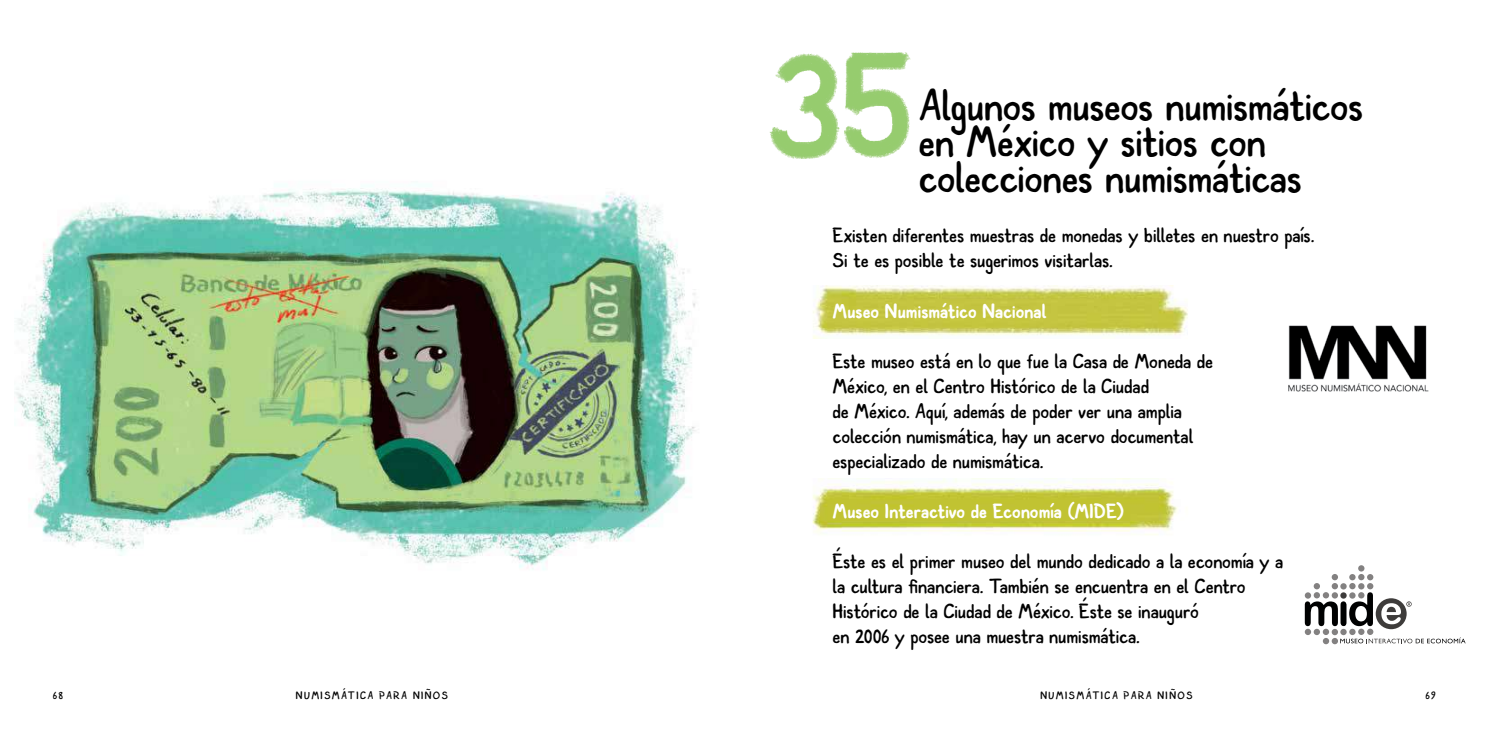
<style>
.page{position:relative;width:1489px;height:745px;background:#fff}
.page>*{position:absolute;margin:0;border:0;box-sizing:border-box;transform-origin:0 0}
.t1{font:45px/36.2px "Left Hand Path";color:#000}
.t2{font:21.25px/25px "Left Hand Path";letter-spacing:.005em;color:#000}
.t3{font:500 21.25px "Left Hand Path";letter-spacing:.01em;color:#fff}
.t4{font:11.25px "Left Hand Path";letter-spacing:.14em;color:#000}
</style>
<div class="page">
<img style="left:15px;top:188px;width:681px;height:382px">
<img style="left:769px;top:52px;width:142px;height:106px">
<img style="left:812px;top:478px;width:366px;height:57px">
<img style="left:813px;top:285px;width:375px;height:53px">
<img style="left:1288px;top:325px;width:141px;height:67px">
<svg style="left:1313px;top:582px;width:6px;height:7px"></svg>
<svg style="left:1331px;top:573px;width:6px;height:7px"></svg>
<svg style="left:1331px;top:582px;width:6px;height:7px"></svg>
<svg style="left:1340px;top:582px;width:6px;height:7px"></svg>
<svg style="left:1349px;top:573px;width:6px;height:7px"></svg>
<svg style="left:1349px;top:582px;width:6px;height:7px"></svg>
<svg style="left:1357px;top:565px;width:7px;height:6px"></svg>
<svg style="left:1357px;top:573px;width:7px;height:7px"></svg>
<svg style="left:1357px;top:582px;width:7px;height:7px"></svg>
<svg style="left:1366px;top:573px;width:7px;height:7px"></svg>
<svg style="left:1366px;top:582px;width:7px;height:7px"></svg>
<svg style="left:1304px;top:592px;width:161px;height:51px"></svg>
<h1 class="t1" style="left:919px;top:87px;width:446px">Algunos museos numismáticos en México y sitios con colecciones numismáticas</h1>
<p class="t2" style="left:833px;top:223px;width:483px">Existen diferentes muestras de monedas y billetes en nuestro país.<br>Si te es posible te sugerimos visitarlas.</p>
<p class="t3" style="left:833px;top:297px;width:215px">Museo Numismático Nacional</p>
<p class="t2" style="left:833px;top:348px;width:382px">Este museo está en lo que fue la Casa de Moneda de México, en el Centro Histórico de la Ciudad<br>de México. Aquí, además de poder ver una amplia colección numismática, hay un acervo documental especializado de numismática.</p>
<p class="t3" style="left:833px;top:497px;width:292px">Museo Interactivo de Economía (MIDE)</p>
<p class="t2" style="left:833px;top:548px;width:452px">Éste es el primer museo del mundo dedicado a la economía y a la cultura financiera. También se encuentra en el Centro Histórico de la Ciudad de México. Éste se inauguró<br>en 2006 y posee una muestra numismática.</p>
<p class="t4" style="left:53px;top:687px;width:12px">68</p>
<p class="t4" style="left:296px;top:687px;width:153px">Numismática para niños</p>
<p class="t4" style="left:1040px;top:687px;width:153px">Numismática para niños</p>
<p class="t4" style="left:1425px;top:687px;width:12px">69</p>
</div>
